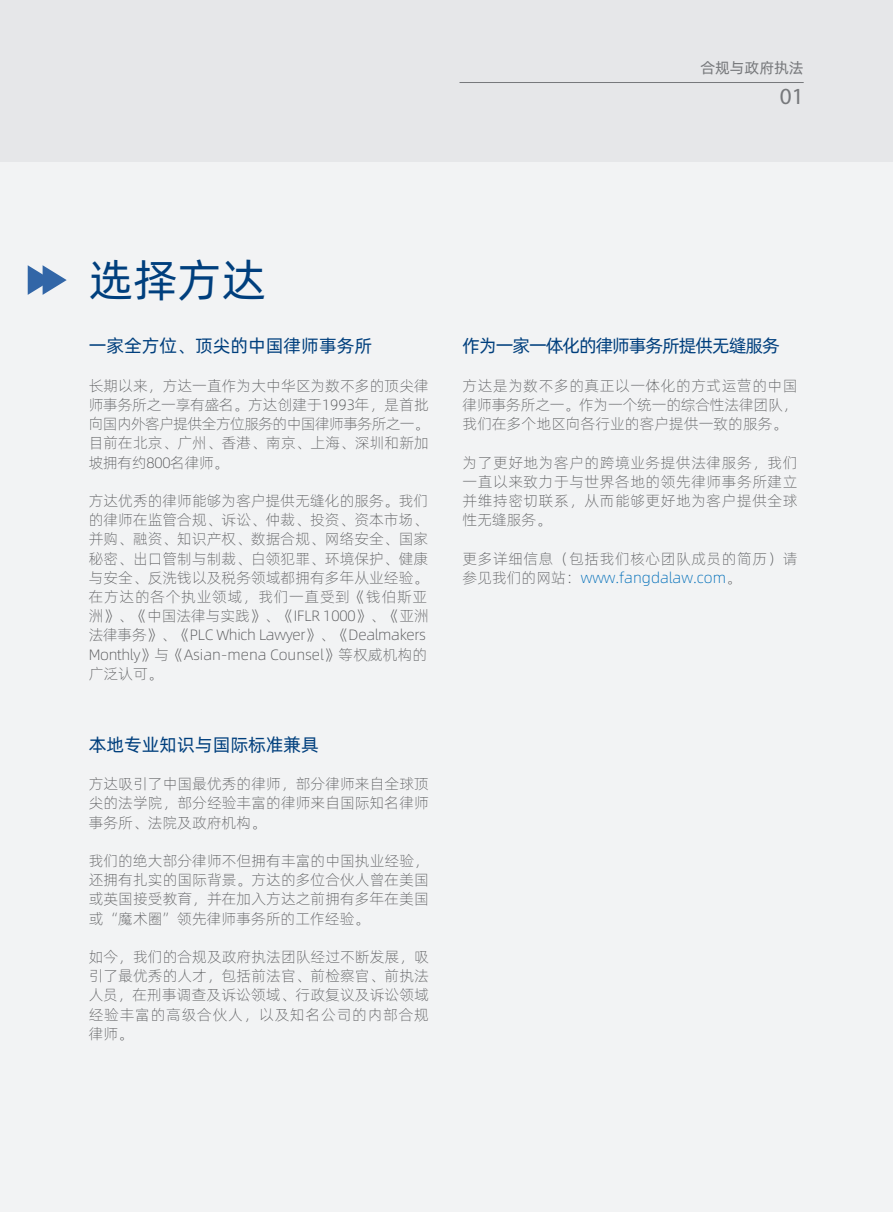
<style>
.page{position:relative;width:893px;height:1212px;background:#f2f3f4}
.page>*{position:absolute;margin:0;border:0;box-sizing:border-box;transform-origin:0 0}
.t1{font:45px "Alibaba Pu Hui Ti R";color:#003f7d}
.t2{font:23.1px "Myriad Pro";color:#76787b}
.t3{font:18px "Alibaba Pu Hui Ti R";color:#003f7d}
.t4{font:18px "Alibaba Pu Hui Ti R";letter-spacing:-.06em;color:#003f7d}
.t5{font:15px/19.2px "Alibaba Pu Hui Ti L";color:#58595b;text-align:justify}
.t6{font:15px/19.2px "Alibaba Pu Hui Ti L";color:#57585a;text-align:justify}
.t7{font:15px "Alibaba Pu Hui Ti R";color:#76787b}
.s1{color:#006eb9}
</style>
<div class="page">
<div style="left:0;top:0;width:893px;height:161px;background:#e6e7e9"></div>
<svg style="left:28px;top:265px;width:39px;height:30px"></svg>
<hr style="left:459px;top:82px;width:345px;height:1px;background:#76787b">
<p class="t7" style="left:700px;top:56px;width:105px">合规与政府执法</p>
<h2 class="t2" style="left:780px;top:84px;width:25px">01</h2>
<h1 class="t1" style="left:89px;top:246px;width:179px">选择方达</h1>
<p class="t3" style="left:89px;top:333px;width:285px">一家全方位、顶尖的中国律师事务所</p>
<p class="t5" style="left:89px;top:375px;width:342px">长期以来，方达一直作为大中华区为数不多的顶尖律师事务所之一享有盛名。方达创建于1993年，是首批向国内外客户提供全方位服务的中国律师事务所之一。目前在北京、广州、香港、南京、上海、深圳和新加坡拥有约800名律师。</p>
<p class="t5" style="left:89px;top:490px;width:342px;text-align:left">方达优秀的律师能够为客户提供无缝化的服务。我们的律师在监管合规、诉讼、仲裁、投资、资本市场、并购、融资、知识产权、数据合规、网络安全、国家秘密、出口管制与制裁、白领犯罪、环境保护、健康与安全、反洗钱以及税务领域都拥有多年从业经验。在方达的各个执业领域，我们一直受到《钱伯斯亚洲》、《中国法律与实践》、《IFLR 1000》、《亚洲法律事务》、《PLC Which Lawyer》、《Dealmakers<br>Monthly》与《Asian-mena Counsel》等权威机构的广泛认可。</p>
<p class="t3" style="left:89px;top:731px;width:232px">本地专业知识与国际标准兼具</p>
<p class="t6" style="left:89px;top:773px;width:342px">方达吸引了中国最优秀的律师，部分律师来自全球顶尖的法学院，部分经验丰富的律师来自国际知名律师事务所、法院及政府机构。</p>
<p class="t6" style="left:89px;top:850px;width:342px">我们的绝大部分律师不但拥有丰富的中国执业经验，还拥有扎实的国际背景。方达的多位合伙人曾在美国或英国接受教育，并在加入方达之前拥有多年在美国或“魔术圈”领先律师事务所的工作经验。</p>
<p class="t6" style="left:89px;top:946px;width:342px">如今，我们的合规及政府执法团队经过不断发展，吸引了最优秀的人才，包括前法官、前检察官、前执法人员，在刑事调查及诉讼领域、行政复议及诉讼领域经验丰富的高级合伙人，以及知名公司的内部合规律师。</p>
<p class="t4" style="left:463px;top:333px;width:319px">作为一家一体化的律师事务所提供无缝服务</p>
<p class="t5" style="left:463px;top:375px;width:336px">方达是为数不多的真正以一体化的方式运营的中国律师事务所之一。作为一个统一的综合性法律团队，我们在多个地区向各行业的客户提供一致的服务。</p>
<p class="t5" style="left:463px;top:452px;width:336px">为了更好地为客户的跨境业务提供法律服务，我们一直以来致力于与世界各地的领先律师事务所建立并维持密切联系，从而能够更好地为客户提供全球性无缝服务。</p>
<p class="t5" style="left:463px;top:548px;width:336px">更多详细信息（包括我们核心团队成员的简历）请参见我们的网站：<span class="s1">www.fangdalaw.com</span>。</p>
</div>
